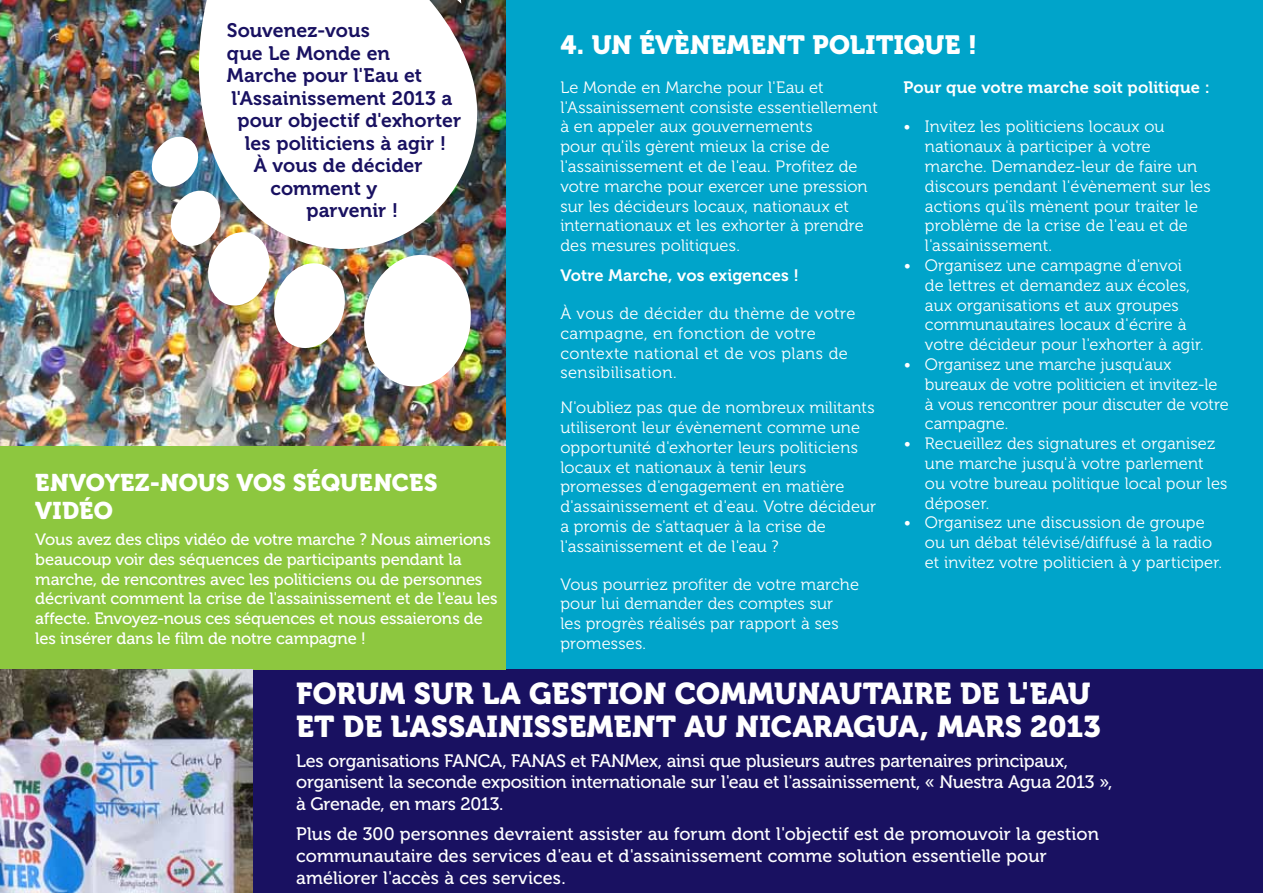
<style>
.page{position:relative;width:1263px;height:893px;background:#fff}
.page>*{position:absolute;margin:0;border:0;box-sizing:border-box;transform-origin:0 0}
.t1{font:30px/33px "Museo 900";letter-spacing:.005em;color:#fff}
.t2{font:26.25px "Museo 900";letter-spacing:.01em;color:#fff}
.t3{font:24px "Museo 900";letter-spacing:.01em;color:#fff}
.t4{font:19.5px "Museo 700";letter-spacing:.005em;color:#191161}
.t5{font:18px/21.6px "Museo 500";color:#fff}
.t6{font:16.5px/19.8px "Museo 300";letter-spacing:.005em;color:#fff}
.t7{font:16.5px/19.8px "Museo 500";letter-spacing:-.01em;color:#fff}
.t8{font:16.5px/19.8px "Museo 300";letter-spacing:.025em;color:#fff}
.t9{font:16.5px "Museo 700";letter-spacing:.01em;color:#fff}
</style>
<div class="page">
<div style="left:505px;top:0;width:758px;height:670px;background:#00a4ca"></div>
<img style="left:0;top:0;width:505px;height:446px">
<div style="left:252px;top:670px;width:1011px;height:223px;background:#191161"></div>
<svg style="left:479px;top:0;width:27px;height:4px"></svg>
<img style="left:359px;top:262px;width:116px;height:128px">
<img style="left:149px;top:133px;width:201px;height:219px">
<img style="left:196px;top:0;width:283px;height:262px">
<div style="left:0;top:446px;width:505px;height:224px;background:#8dc73f"></div>
<img style="left:0;top:670px;width:253px;height:223px">
<p class="t4" style="left:227px;top:19px;width:145px">Souvenez-vous</p>
<p class="t4" style="left:227px;top:42px;width:165px">que Le Monde en</p>
<p class="t4" style="left:227px;top:64px;width:197px">Marche pour l'Eau et</p>
<p class="t4" style="left:231px;top:87px;width:223px">l'Assainissement 2013 a</p>
<p class="t4" style="left:237px;top:109px;width:225px">pour objectif d'exhorter</p>
<p class="t4" style="left:245px;top:132px;width:203px">les politiciens à agir !</p>
<p class="t4" style="left:254px;top:154px;width:170px">À vous de décider</p>
<p class="t4" style="left:270px;top:177px;width:108px">comment y</p>
<p class="t4" style="left:306px;top:199px;width:93px">parvenir !</p>
<h3 class="t3" style="left:35px;top:469px;width:143px">ENVOYEZ-NOUS</h3>
<h3 class="t3" style="left:236px;top:469px;width:201px">VOS SÉQUENCES</h3>
<h3 class="t3" style="left:35px;top:497px;width:62px">VIDÉO</h3>
<p class="t7" style="left:35px;top:530px;width:464px">Vous avez des clips vidéo de votre marche ? Nous aimerions beaucoup voir des séquences de participants pendant la marche, de rencontres avec les politiciens ou de personnes décrivant comment la crise de l'assainissement et de l'eau les affecte. Envoyez-nous ces séquences et nous essaierons de les insérer dans le film de notre campagne !</p>
<h2 class="t2" style="left:560px;top:30px;width:418px">4. UN ÉVÈNEMENT POLITIQUE !</h2>
<p class="t6" style="left:560px;top:78px;width:319px">Le Monde en Marche pour l'Eau et l'Assainissement consiste essentiellement à en appeler aux gouvernements<br>pour qu'ils gèrent mieux la crise de l'assainissement et de l'eau. Profitez de votre marche pour exercer une pression sur les décideurs locaux, nationaux et internationaux et les exhorter à prendre des mesures politiques.</p>
<p class="t9" style="left:560px;top:266px;width:240px">Votre Marche, vos exigences !</p>
<p class="t8" style="left:560px;top:304px;width:297px">À vous de décider du thème de votre campagne, en fonction de votre contexte national et de vos plans de sensibilisation.</p>
<p class="t6" style="left:560px;top:398px;width:317px">N'oubliez pas que de nombreux militants utiliseront leur évènement comme une opportunité d'exhorter leurs politiciens locaux et nationaux à tenir leurs promesses d'engagement en matière d'assainissement et d'eau. Votre décideur a promis de s'attaquer à la crise de l'assainissement et de l'eau ?</p>
<p class="t6" style="left:560px;top:574px;width:300px">Vous pourriez profiter de votre marche pour lui demander des comptes sur<br>les progrès réalisés par rapport à ses promesses.</p>
<p class="t9" style="left:904px;top:78px;width:308px">Pour que votre marche soit politique :</p>
<p class="t6" style="left:925px;top:117px;width:287px;text-indent:-21px">• Invitez les politiciens locaux ou nationaux à participer à votre marche. Demandez-leur de faire un discours pendant l'évènement sur les actions qu'ils mènent pour traiter le problème de la crise de l'eau et de l'assainissement.</p>
<p class="t6" style="left:925px;top:256px;width:280px;text-indent:-21px">• Organisez une campagne d'envoi de lettres et demandez aux écoles, aux organisations et aux groupes communautaires locaux d'écrire à votre décideur pour l'exhorter à agir.</p>
<p class="t6" style="left:925px;top:355px;width:305px;text-indent:-21px">• Organisez une marche jusqu'aux bureaux de votre politicien et invitez-le à vous rencontrer pour discuter de votre campagne.</p>
<p class="t6" style="left:925px;top:434px;width:304px;text-indent:-21px">• Recueillez des signatures et organisez une marche jusqu'à votre parlement ou votre bureau politique local pour les déposer.</p>
<p class="t6" style="left:925px;top:513px;width:299px;text-indent:-21px">• Organisez une discussion de groupe ou un débat télévisé/diffusé à la radio et invitez votre politicien à y participer.</p>
<h1 class="t1" style="left:296px;top:677px;width:796px">FORUM SUR LA GESTION COMMUNAUTAIRE DE L'EAU<br>ET DE L'ASSAINISSEME</h1>
<h1 class="t1" style="left:632px;top:710px;width:470px">NT AU NICARAGUA, MARS 2013</h1>
<p class="t5" style="left:296px;top:750px;width:818px">Les organisations FANCA, FANAS et FANMex, ainsi que plusieurs autres partenaires principaux, organisent la seconde exposition internationale sur l'eau et l'assainissement, « Nuestra Agua 2013 », à Grenade, en mars 2013.</p>
<p class="t5" style="left:296px;top:824px;width:804px">Plus de 300 personnes devraient assister au forum dont l'objectif est de promouvoir la gestion communautaire des services d'eau et d'assainissement comme solution essentielle pour améliorer l'accès à ces services.</p>
</div>
